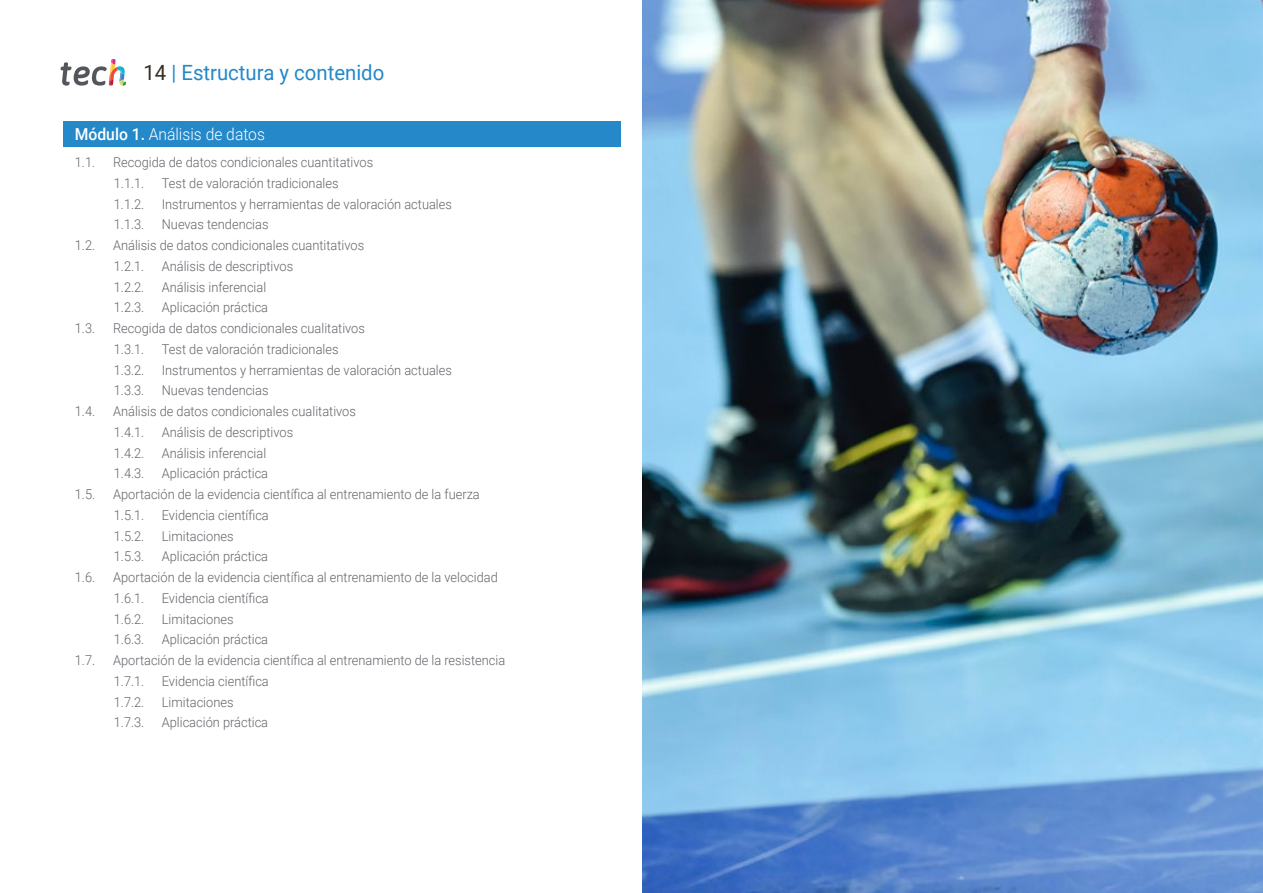
<style>
.page{position:relative;width:1263px;height:893px;background:#fff}
.page>*{position:absolute;margin:0;border:0;box-sizing:border-box;transform-origin:0 0}
.t1{font:21px "Roboto";color:#2488c9}
.t2{font:300 16.5px "Roboto";color:#fff;scale:.95 1}
.t3{font:300 13.5px/20.7px "Roboto";color:#61646a;scale:.95 1}
.s1{color:#312e20}
.s2{font-weight:500}
</style>
<div class="page">
<svg style="left:61px;top:59px;width:65px;height:27px"></svg>
<div style="left:64px;top:121px;width:557px;height:25px;background:#2488c9"></div>
<img style="left:642px;top:0;width:621px;height:893px">
<h1 class="t1" style="left:144px;top:57px;width:242px"><span class="s1">14</span> | Estructura y contenido</h1>
<p class="t2" style="left:75px;top:123px;width:202px"><span class="s2">Módulo 1.</span> Análisis de datos</p>
<p class="t3" style="left:75px;top:151px;width:23px">1.1.</p>
<p class="t3" style="left:113px;top:151px;width:275px">Recogida de datos condicionales cuantitativos<br>1.1.1.</p>
<p class="t3" style="left:162px;top:172px;width:187px">Test de valoración tradicionales</p>
<p class="t3" style="left:114px;top:193px;width:34px">1.1.2.</p>
<p class="t3" style="left:162px;top:193px;width:307px">Instrumentos y herramientas de valoración actuales</p>
<p class="t3" style="left:114px;top:214px;width:34px">1.1.3.</p>
<p class="t3" style="left:162px;top:214px;width:114px">Nuevas tendencias</p>
<p class="t3" style="left:75px;top:234px;width:23px">1.2.</p>
<p class="t3" style="left:113px;top:234px;width:266px">Análisis de datos condicionales cuantitativos<br>1.2.1.</p>
<p class="t3" style="left:162px;top:255px;width:140px">Análisis de descriptivos</p>
<p class="t3" style="left:114px;top:276px;width:34px">1.2.2.</p>
<p class="t3" style="left:162px;top:276px;width:111px">Análisis inferencial</p>
<p class="t3" style="left:114px;top:297px;width:34px">1.2.3.</p>
<p class="t3" style="left:162px;top:297px;width:113px">Aplicación práctica</p>
<p class="t3" style="left:75px;top:317px;width:23px">1.3.</p>
<p class="t3" style="left:113px;top:317px;width:267px">Recogida de datos condicionales cualitativos<br>1.3.1.</p>
<p class="t3" style="left:162px;top:338px;width:187px">Test de valoración tradicionales</p>
<p class="t3" style="left:114px;top:359px;width:34px">1.3.2.</p>
<p class="t3" style="left:162px;top:359px;width:307px">Instrumentos y herramientas de valoración actuales</p>
<p class="t3" style="left:114px;top:380px;width:34px">1.3.3.</p>
<p class="t3" style="left:162px;top:380px;width:114px">Nuevas tendencias</p>
<p class="t3" style="left:75px;top:400px;width:23px">1.4.</p>
<p class="t3" style="left:113px;top:400px;width:257px">Análisis de datos condicionales cualitativos<br>1.4.1.</p>
<p class="t3" style="left:162px;top:421px;width:140px">Análisis de descriptivos</p>
<p class="t3" style="left:114px;top:442px;width:34px">1.4.2.</p>
<p class="t3" style="left:162px;top:442px;width:111px">Análisis inferencial</p>
<p class="t3" style="left:114px;top:463px;width:34px">1.4.3.</p>
<p class="t3" style="left:162px;top:463px;width:113px">Aplicación práctica</p>
<p class="t3" style="left:75px;top:483px;width:23px">1.5.</p>
<p class="t3" style="left:113px;top:483px;width:387px">Aportación de la evidencia científica al entrenamiento de la fuerza<br>1.5.1.</p>
<p class="t3" style="left:162px;top:504px;width:114px">Evidencia científica</p>
<p class="t3" style="left:114px;top:525px;width:34px">1.5.2.</p>
<p class="t3" style="left:162px;top:525px;width:77px">Limitaciones</p>
<p class="t3" style="left:114px;top:546px;width:34px">1.5.3.</p>
<p class="t3" style="left:162px;top:546px;width:113px">Aplicación práctica</p>
<p class="t3" style="left:75px;top:566px;width:23px">1.6.</p>
<p class="t3" style="left:113px;top:566px;width:406px">Aportación de la evidencia científica al entrenamiento de la velocidad<br>1.6.1.</p>
<p class="t3" style="left:162px;top:587px;width:114px">Evidencia científica</p>
<p class="t3" style="left:114px;top:608px;width:34px">1.6.2.</p>
<p class="t3" style="left:162px;top:608px;width:77px">Limitaciones</p>
<p class="t3" style="left:114px;top:629px;width:34px">1.6.3.</p>
<p class="t3" style="left:162px;top:629px;width:113px">Aplicación práctica</p>
<p class="t3" style="left:75px;top:649px;width:23px">1.7.</p>
<p class="t3" style="left:113px;top:649px;width:414px">Aportación de la evidencia científica al entrenamiento de la resistencia<br>1.7.1.</p>
<p class="t3" style="left:162px;top:670px;width:114px">Evidencia científica</p>
<p class="t3" style="left:114px;top:691px;width:34px">1.7.2.</p>
<p class="t3" style="left:162px;top:691px;width:77px">Limitaciones</p>
<p class="t3" style="left:114px;top:712px;width:34px">1.7.3.</p>
<p class="t3" style="left:162px;top:712px;width:113px">Aplicación práctica</p>
</div>
